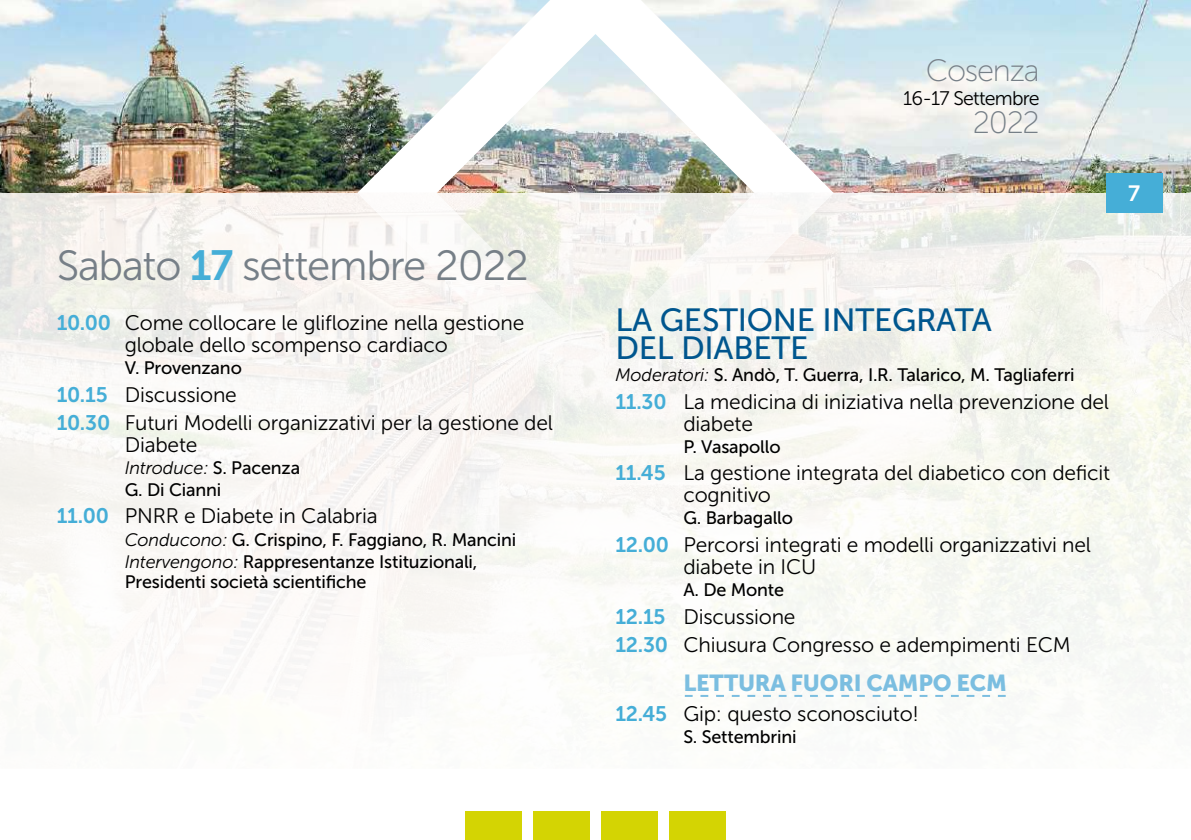
<style>
.page{position:relative;width:1191px;height:840px;background:#fff}
.page>*{position:absolute;margin:0;border:0;box-sizing:border-box;transform-origin:0 0}
.t1{font:42px "Museo Sans 300";letter-spacing:-.03em;color:#767f87}
.t2{font:32px/28px "Museo Sans 500";letter-spacing:-.01em;color:#00568e}
.t3{font:30.8px "Museo Sans 100";letter-spacing:-.04em;color:#767f87}
.t4{font:23px "Museo Sans 900";letter-spacing:-.01em;color:#7bbee0}
.t5{font:22px "Museo Sans 700";color:#fff}
.t6{font:21px/22px "Museo Sans 300";letter-spacing:-.01em;color:#000}
.t7{font:19.6px "Museo Sans 300";letter-spacing:-.04em;color:#000}
.t8{font:18px/22px "Museo Sans 500";letter-spacing:-.01em;color:#000}
.t9{font:italic 18px "Museo Sans 300";letter-spacing:-.01em;color:#000}
.s1{font-family:"Museo Sans 700";color:#45aed7}
.s2{font-family:"Museo Sans 500";font-style:normal}
.s3{font-family:"Museo Sans 300";font-style:italic}
</style>
<div class="page">
<img style="left:0;top:193px;width:1191px;height:504px">
<img style="left:0;top:0;width:1191px;height:193px">
<div style="left:1106px;top:173px;width:56px;height:40px;background:#45aed7"></div>
<div style="left:465px;top:811px;width:57px;height:28px;background:#d4d403"></div>
<div style="left:533px;top:811px;width:57px;height:28px;background:#d4d403"></div>
<div style="left:601px;top:811px;width:57px;height:28px;background:#d4d403"></div>
<div style="left:669px;top:811px;width:57px;height:28px;background:#d4d403"></div>
<img style="left:357px;top:0;width:476px;height:193px">
<svg style="left:357px;top:193px;width:476px;height:238px;fill:#f7f5f1"></svg>
<svg style="left:685px;top:694px;width:320px;height:2px"></svg>
<h1 class="t1" style="left:57px;top:242px;width:474px">Sabato <span class="s1">17</span> settembre 2022</h1>
<p class="t6" style="left:57px;top:312px;width:469px;text-align:center"><span class="s1">10.00</span> Come collocare le gliflozine nella gestione globale dello scompenso cardiaco</p>
<p class="t8" style="left:125px;top:357px;width:119px">V. Provenzano</p>
<p class="t6" style="left:57px;top:381px;width:498px;line-height:27.6px"><span class="s1">10.15</span> Discussione<br><span class="s1">10.30</span> Futuri Modelli organizzativi per la gestione del</p>
<p class="t6" style="left:125px;top:433px;width:74px">Diabete</p>
<p class="t9" style="left:125px;top:457px;width:177px">Introduce: <span class="s2">S. Pacenza</span></p>
<p class="t8" style="left:125px;top:478px;width:98px">G. Di Cianni</p>
<p class="t6" style="left:57px;top:505px;width:322px"><span class="s1">11.00</span> PNRR e Diabete in Calabria</p>
<p class="t8" style="left:125px;top:528px;width:393px"><span class="s3">Conducono:</span> G. Crispino, F. Faggiano, R. Mancini<br><span class="s3">Intervengono:</span> Rappresentanze Istituzionali,</p>
<p class="t8" style="left:125px;top:570px;width:243px">Presidenti società scientifiche</p>
<h3 class="t3" style="left:925px;top:54px;width:116px">Cosenza</h3>
<p class="t7" style="left:903px;top:88px;width:138px">16-17 Settembre</p>
<h3 class="t3" style="left:972px;top:106px;width:68px">2022</h3>
<p class="t5" style="left:1128px;top:181px;width:13px">7</p>
<h2 class="t2" style="left:615px;top:306px;width:378px">LA GESTIONE INTEGRATA<br>DEL DIABETE</h2>
<p class="t8" style="left:615px;top:363px;width:461px"><span class="s3">Moderatori:</span> S. Andò, T. Guerra, I.R. Talarico, M. Tagliaferri</p>
<p class="t6" style="left:683px;top:390px;width:427px;text-indent:-68px"><span class="s1">11.30</span> La medicina di iniziativa nella prevenzione del diabete</p>
<p class="t8" style="left:683px;top:435px;width:99px">P. Vasapollo</p>
<p class="t6" style="left:683px;top:462px;width:428px;text-indent:-68px"><span class="s1">11.45</span> La gestione integrata del diabetico con deficit cognitivo</p>
<p class="t8" style="left:683px;top:507px;width:111px">G. Barbagallo</p>
<p class="t6" style="left:683px;top:533px;width:409px;text-indent:-68px"><span class="s1">12.00</span> Percorsi integrati e modelli organizzativi nel diabete in ICU</p>
<p class="t8" style="left:683px;top:578px;width:102px">A. De Monte</p>
<p class="t6" style="left:615px;top:602px;width:457px;line-height:27.6px"><span class="s1">12.15</span> Discussione<br><span class="s1">12.30</span> Chiusura Congresso e adempimenti ECM</p>
<p class="t4" style="left:683px;top:669px;width:325px">LETTURA FUORI CAMPO ECM</p>
<p class="t6" style="left:615px;top:702px;width:305px"><span class="s1">12.45</span> Gip: questo sconosciuto!</p>
<p class="t8" style="left:683px;top:725px;width:115px">S. Settembrini</p>
</div>
